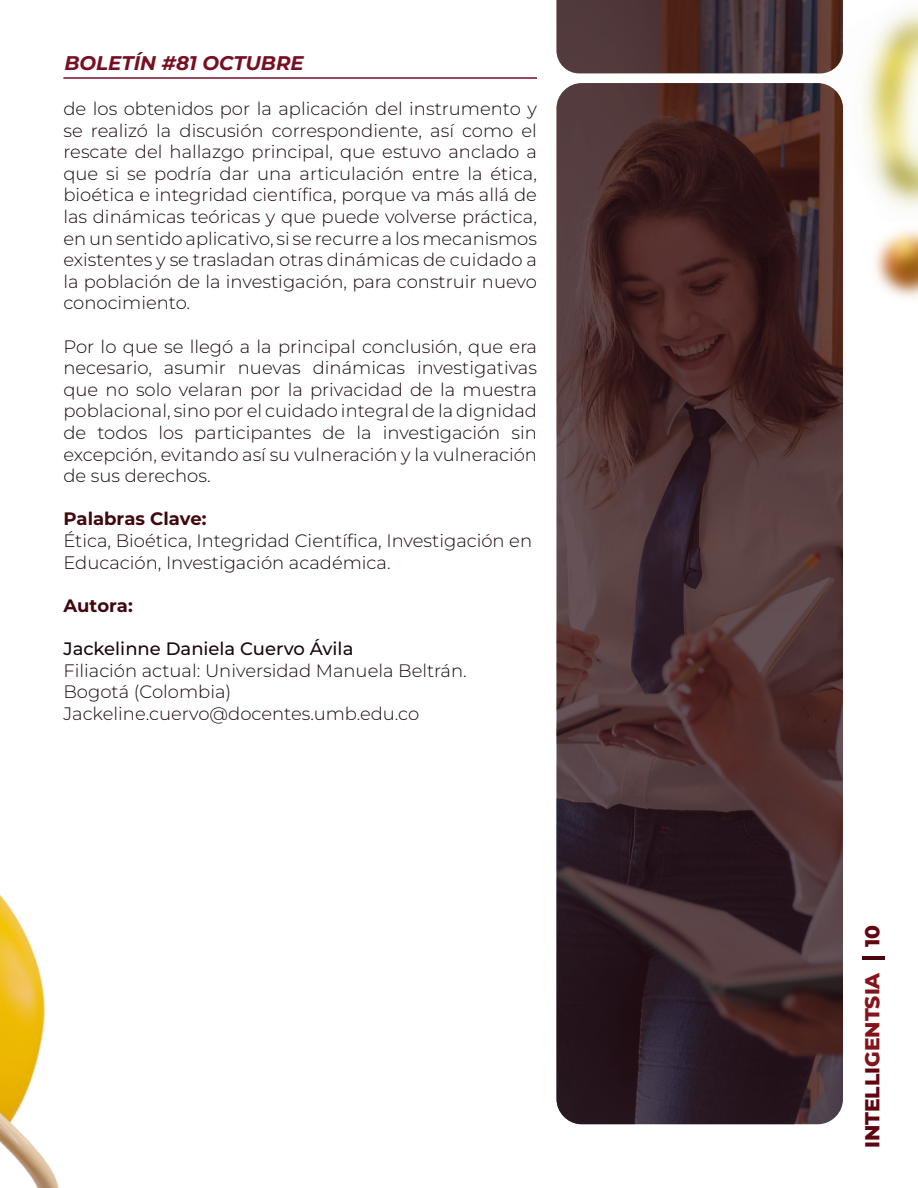
<style>
.page{position:relative;width:918px;height:1188px;background:#fff}
.page>*{position:absolute;margin:0;border:0;box-sizing:border-box;transform-origin:0 0}
.t1{font:800 20.25px "Montserrat";color:#610512}
.t2{font:800 20.25px "Montserrat";color:#620613}
.t3{font:italic 700 19.8px "Montserrat";color:#770e21}
.t4{font:300 18px/21.6px "Montserrat";color:#1b070f;text-align:justify}
.t5{font:500 18px "Montserrat";color:#1b070f}
.t6{font:100 18px "Montserrat";color:#41070f}
.s1{color:#84141b}
</style>
<div class="page">
<hr style="left:862px;top:956px;width:23px;height:4px;background:#4b020d">
<hr style="left:63px;top:77px;width:771px;height:2px;background:#770e23">
<img style="left:816px;top:9px;width:102px;height:200px">
<img style="left:0;top:894px;width:59px;height:294px">
<img style="left:874px;top:229px;width:44px;height:69px">
<div style="left:537px;top:74px;width:279px;height:7px;background:#fff"></div>
<svg style="left:556px;top:83px;width:287px;height:1041px;background:#442b2e"></svg>
<svg style="left:556px;top:0;width:287px;height:74px;background:#4d3537"></svg>
<p class="t3" style="left:64px;top:50px;width:241px">BOLETÍN #81 OCTUBRE</p>
<p class="t4" style="left:63px;top:97px;width:475px">de los obtenidos por la aplicación del instrumento y se realizó la discusión correspondiente, así como el rescate del hallazgo principal, que estuvo anclado a que si se podría dar una articulación entre la ética, bioética e integridad científica, porque va más allá de las dinámicas teóricas y que puede volverse práctica, en un sentido aplicativo, si se recurre a los mecanismos existentes y se trasladan otras dinámicas de cuidado a la población de la investigación, para construir nuevo conocimiento.</p>
<p class="t4" style="left:63px;top:335px;width:475px">Por lo que se llegó a la principal conclusión, que era necesario, asumir nuevas dinámicas investigativas que no solo velaran por la privacidad de la muestra poblacional, sino por el cuidado integral de la dignidad de todos los participantes de la investigación sin excepción, evitando así su vulneración y la vulneración de sus derechos.</p>
<p class="t6" style="left:63px;top:507px;width:145px">Palabras Clave:</p>
<p class="t4" style="left:63px;top:529px;width:470px">Ética, Bioética, Integridad Científica, Investigación en<br>Educación, Investigación académica.</p>
<p class="t6" style="left:63px;top:593px;width:71px">Autora:</p>
<p class="t5" style="left:63px;top:637px;width:292px">Jackelinne Daniela Cuervo Ávila</p>
<p class="t4" style="left:63px;top:659px;width:405px">Filiación actual: Universidad Manuela Beltrán.</p>
<p class="t4" style="left:63px;top:680px;width:169px">Bogotá (Colombia)</p>
<p class="t4" style="left:63px;top:702px;width:357px">Jackeline.cuervo@docentes.umb.edu.co</p>
<p class="t2" style="left:859px;top:947px;width:24px;rotate:-90deg">10</p>
<p class="t1" style="left:859px;top:1148px;width:178px;rotate:-90deg">INTELLI<span class="s1">GENTSIA</span></p>
</div>
